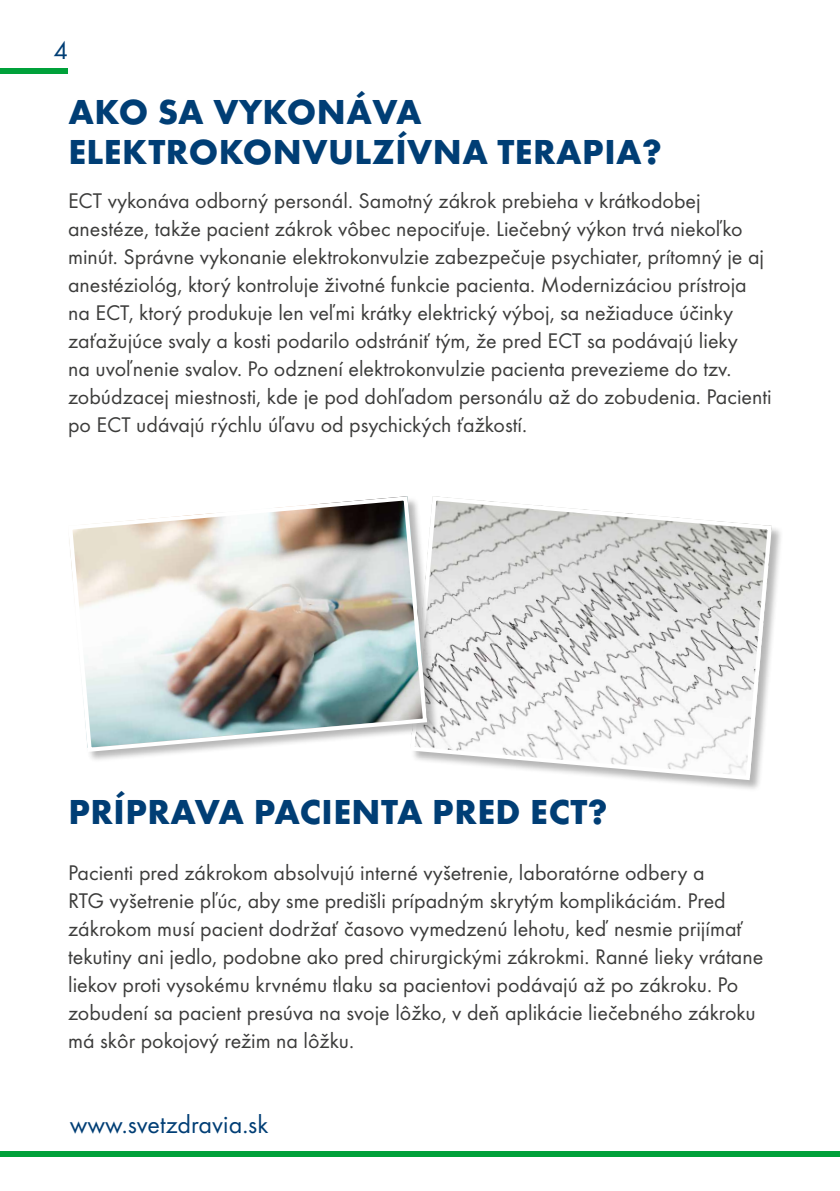
<style>
.page{position:relative;width:840px;height:1191px;background:#fff}
.page>*{position:absolute;margin:0;border:0;box-sizing:border-box;transform-origin:0 0}
.t1{font:700 36px/40px "Futura TOT";letter-spacing:.015em;color:#003e75}
.t2{font:26px "Futura TOT";color:#003e75}
.t3{font:22px/28px "Futura TOT";color:#3c3c3b}
</style>
<div class="page">
<div style="left:0;top:68px;width:68px;height:6px;background:#00a13a"></div>
<div style="left:410px;top:496px;width:372px;height:295px;background:#000;opacity:.29"></div>
<svg style="left:410px;top:496px;width:363px;height:286px"></svg>
<div style="left:68px;top:496px;width:370px;height:267px;background:#000;opacity:.29"></div>
<img style="left:68px;top:496px;width:361px;height:258px">
<div style="left:0;top:1151px;width:839px;height:6px;background:#00a13a"></div>
<p class="t2" style="left:53px;top:34px;width:16px">4</p>
<h1 class="t1" style="left:68px;top:91px;width:594px">AKO SA VYKONÁVA<br>ELEKTROKONVULZÍVNA TERAPIA?</h1>
<p class="t3" style="left:68px;top:187px;width:704px">ECT vykonáva odborný personál. Samotný zákrok prebieha v krátkodobej anestéze, takže pacient zákrok vôbec nepociťuje. Liečebný výkon trvá niekoľko minút. Správne vykonanie elektrokonvulzie zabezpečuje psychiater, prítomný je aj anestéziológ, ktorý kontroluje životné funkcie pacienta. Modernizáciou prístroja na ECT, ktorý produkuje len veľmi krátky elektrický výboj, sa nežiaduce účinky zaťažujúce svaly a kosti podarilo odstrániť tým, že pred ECT sa podávajú lieky<br>na uvoľnenie svalov. Po odznení elektrokonvulzie pacienta prevezieme do tzv. zobúdzacej miestnosti, kde je pod dohľadom personálu až do zobudenia. Pacienti po ECT udávajú rýchlu úľavu od psychických ťažkostí.</p>
<h1 class="t1" style="left:68px;top:791px;width:540px">PRÍPRAVA PACIENTA PRED ECT?</h1>
<p class="t3" style="left:68px;top:859px;width:696px">Pacienti pred zákrokom absolvujú interné vyšetrenie, laboratórne odbery a<br>RTG vyšetrenie pľúc, aby sme predišli prípadným skrytým komplikáciám. Pred zákrokom musí pacient dodržať časovo vymedzenú lehotu, keď nesmie prijímať tekutiny ani jedlo, podobne ako pred chirurgickými zákrokmi. Ranné lieky vrátane liekov proti vysokému krvnému tlaku sa pacientovi podávajú až po zákroku. Po zobudení sa pacient presúva na svoje lôžko, v deň aplikácie liečebného zákroku má skôr pokojový režim na lôžku.</p>
<p class="t2" style="left:70px;top:1109px;width:200px">www.svetzdravia.sk</p>
</div>
